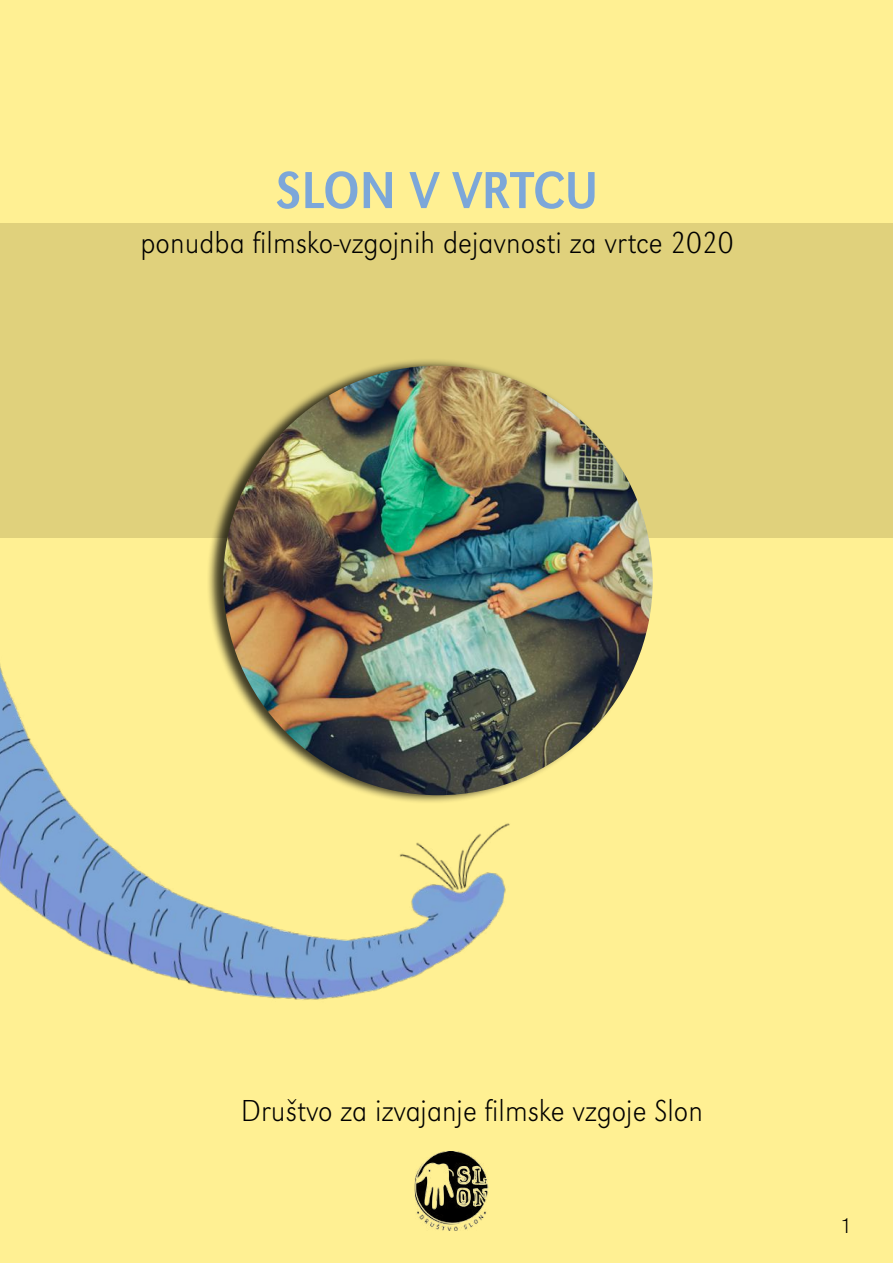
<style>
.page{position:relative;width:893px;height:1263px;background:#fff093}
.page>*{position:absolute;margin:0;border:0;box-sizing:border-box;transform-origin:0 0}
.t1{font:54px "URW Grotesk TOT Reg Ext Nar";color:#7ca7d9}
.t2{font:31.5px "URW Grotesk TOT Ext Lig Nar";color:#000}
.t3{font:22.5px "URW Grotesk TOT Ext Lig Nar";color:#000}
</style>
<div class="page">
<div style="left:0;top:223px;width:893px;height:315px;background:#e0d17c"></div>
<img style="left:0;top:664px;width:510px;height:336px">
<div style="left:207px;top:358px;width:446px;height:446px;background:#000;opacity:.75"></div>
<img style="left:223px;top:366px;width:430px;height:429px;border-radius:215px">
<img style="left:415px;top:1151px;width:74px;height:80px">
<h1 class="t1" style="left:276px;top:159px;width:324px">SLON V VRTCU</h1>
<p class="t2" style="left:140px;top:224px;width:595px">ponudba filmsko-vzgojnih dejavnosti za vrtce 2020</p>
<p class="t2" style="left:241px;top:1092px;width:464px">Društvo za izvajanje filmske vzgoje Slon</p>
<p class="t3" style="left:840px;top:1213px;width:13px">1</p>
</div>
